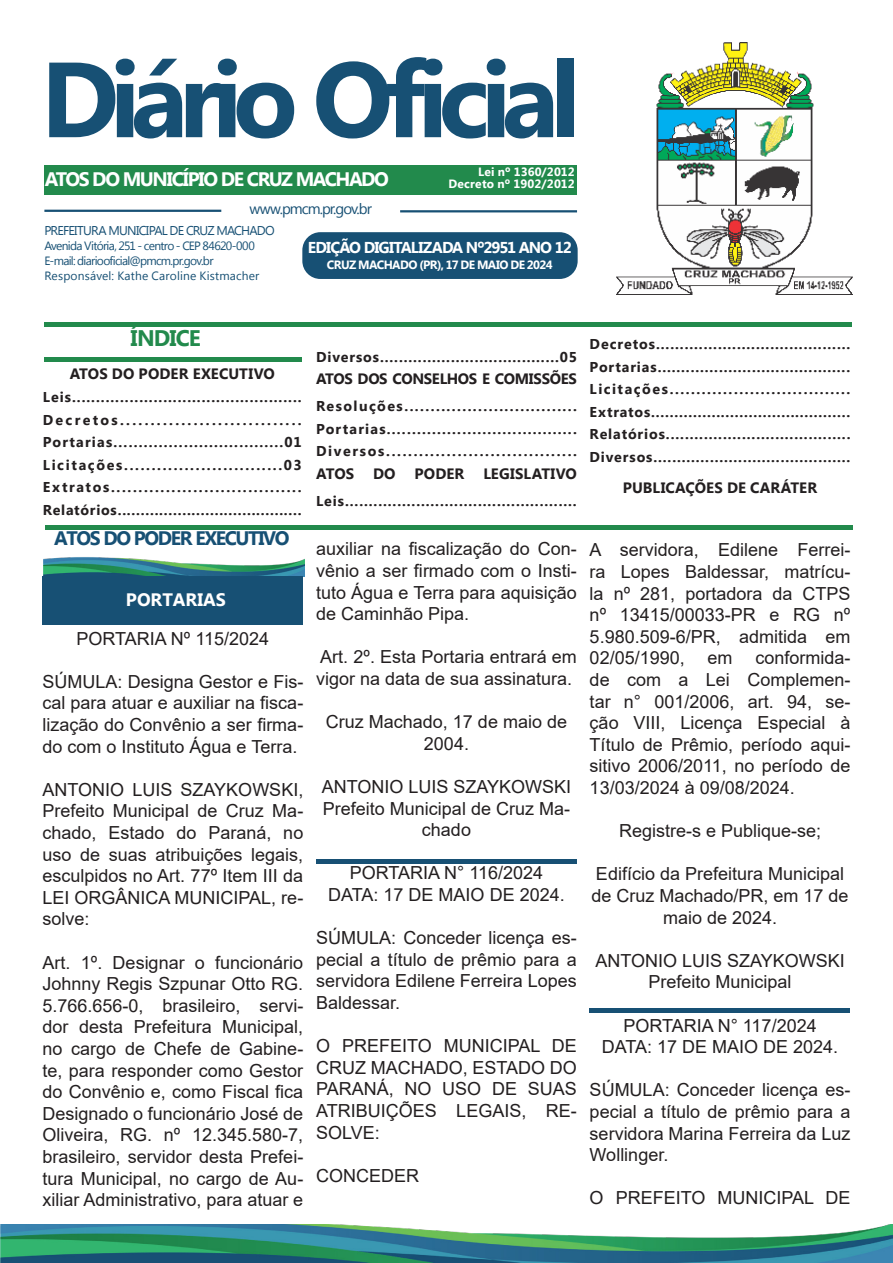
<style>
.page{position:relative;width:893px;height:1263px;background:#fff}
.page>*{position:absolute;margin:0;border:0;box-sizing:border-box;transform-origin:0 0}
.t1{font:700 106.5px "Myanmar Text";letter-spacing:-.085em;color:#175074}
.t2{font:700 22.5px "Myanmar Text";letter-spacing:-.04em;color:#228a4c}
.t3{font:700 19.5px "Myanmar Text";letter-spacing:-.075em;color:#fff}
.t4{font:700 19.5px "Myanmar Text";letter-spacing:-.07em;color:#175074}
.t5{font:18px/21.6px "Arial";color:#231f20;text-align:justify}
.t6{font:700 18px "Myanmar Text";color:#fff}
.t7{font:700 15.75px "Myanmar Text";letter-spacing:-.055em;color:#fff}
.t8{font:700 15px "Myanmar Text";color:#231f20}
.t9{font:700 15px "Myanmar Text";letter-spacing:-.025em;color:#231f20}
.t10{font:15px "Myanmar Text";letter-spacing:-.065em;color:#175074}
.t11{font:700 14.25px/22.5px "Myanmar Text";letter-spacing:.08em;color:#231f20}
.t12{font:700 14.25px "Myanmar Text";letter-spacing:.06em;color:#231f20}
.t13{font:700 14.25px "Myanmar Text";letter-spacing:.115em;color:#231f20}
.t14{font:700 14.25px "Myanmar Text";letter-spacing:.055em;color:#231f20}
.t15{font:700 14.25px "Myanmar Text";letter-spacing:.05em;color:#231f20}
.t16{font:700 14.25px "Myanmar Text";letter-spacing:.105em;color:#231f20}
.t17{font:700 14.25px "Myanmar Text";letter-spacing:.16em;color:#231f20}
.t18{font:12.75px "Myanmar Text";letter-spacing:-.06em;color:#175074}
.t19{font:12px "Myanmar Text";letter-spacing:-.05em;color:#175074}
.t20{font:12px "Myanmar Text";letter-spacing:.015em;color:#175074}
.t21{font:700 12px "Myanmar Text";letter-spacing:-.05em;color:#fff}
.t22{font:700 12px "Myanmar Text";letter-spacing:.015em;color:#fff}
.t23{font:700 12px "Myanmar Text";letter-spacing:-.005em;color:#fff}
</style>
<div class="page">
<img style="left:616px;top:42px;width:236px;height:252px">
<div style="left:44px;top:165px;width:533px;height:29px;background:#228a4c"></div>
<hr style="left:44px;top:210px;width:177px;height:2px;background:#175074">
<hr style="left:400px;top:210px;width:177px;height:2px;background:#175074">
<div style="left:302px;top:232px;width:276px;height:47px;background:#175074;border-radius:18px"></div>
<hr style="left:44px;top:322px;width:808px;height:4px;background:#228a4c">
<hr style="left:45px;top:525px;width:808px;height:4px;background:#228a4c">
<div style="left:44px;top:357px;width:258px;height:5px;background:#228a4c"></div>
<img style="left:0;top:1224px;width:893px;height:39px">
<img style="left:43px;top:557px;width:261px;height:20px">
<svg style="left:589px;top:1008px;width:260px;height:5px"></svg>
<svg style="left:316px;top:859px;width:261px;height:4px"></svg>
<div style="left:43px;top:576px;width:260px;height:49px;background:#175074"></div>
<p class="t1" style="left:41px;top:38px;width:541px">Diário Oficial</p>
<p class="t3" style="left:45px;top:168px;width:346px">ATOS DO MUNICÍPIO DE CRUZ MACHADO</p>
<p class="t23" style="left:478px;top:164px;width:98px">Lei nº 1360/2012</p>
<p class="t22" style="left:448px;top:176px;width:128px">Decreto nº 1902/2012</p>
<p class="t10" style="left:249px;top:200px;width:124px">www.pmcm.pr.gov.br</p>
<p class="t18" style="left:44px;top:223px;width:232px">PREFEITURA MUNICIPAL DE CRUZ MACHADO</p>
<p class="t19" style="left:44px;top:239px;width:212px">Avenida Vitória, 251 - centro - CEP 84620-000</p>
<p class="t19" style="left:44px;top:254px;width:171px">E-mail: diariooficial@pmcm.pr.gov.br</p>
<p class="t20" style="left:44px;top:269px;width:217px">Responsável: Kathe Caroline Kistmacher</p>
<p class="t7" style="left:308px;top:238px;width:265px">EDIÇÃO DIGITALIZADA Nº2951 ANO 12</p>
<p class="t21" style="left:327px;top:258px;width:227px">CRUZ MACHADO (PR), 17 DE MAIO DE 2024</p>
<p class="t2" style="left:131px;top:325px;width:72px">ÍNDICE</p>
<p class="t8" style="left:70px;top:365px;width:207px">ATOS DO PODER EXECUTIVO</p>
<p class="t11" style="left:43px;top:386px;width:260px">Leis................................................</p>
<p class="t17" style="left:43px;top:411px;width:260px">Decretos..............................</p>
<p class="t11" style="left:43px;top:431px;width:260px">Portarias..................................01</p>
<p class="t13" style="left:43px;top:456px;width:260px">Licitações.............................03</p>
<p class="t13" style="left:43px;top:479px;width:260px">Extratos...................................</p>
<p class="t15" style="left:43px;top:501px;width:260px">Relatórios........................................</p>
<p class="t4" style="left:54px;top:527px;width:237px">ATOS DO PODER EXECUTIVO</p>
<p class="t6" style="left:126px;top:590px;width:101px">PORTARIAS</p>
<p class="t5" style="left:77px;top:627px;width:194px">PORTARIA Nº 115/2024</p>
<p class="t5" style="left:43px;top:670px;width:262px">SÚMULA: Designa Gestor e Fis&shy;cal para atuar e auxiliar na fisca&shy;lização do Convênio a ser firma&shy;do com o Instituto Água e Terra.</p>
<p class="t5" style="left:43px;top:778px;width:262px">ANTONIO LUIS SZAYKOWSKI, Prefeito Municipal de Cruz Ma&shy;chado, Estado do Paraná, no uso de suas atribuições legais, esculpidos no Art. 77º Item III da LEI ORGÂNICA MUNICIPAL, re&shy;solve:</p>
<p class="t5" style="left:43px;top:951px;width:262px">Art. 1º. Designar o funcionário Johnny Regis Szpunar Otto RG.<br>5.766.656-0, brasileiro, servi&shy;dor desta Prefeitura Municipal, no cargo de Chefe de Gabine&shy;te, para responder como Gestor do Convênio e, como Fiscal fica Designado o funcionário José de Oliveira, RG. nº 12.345.580-7, brasileiro, servidor desta Prefei&shy;tura Municipal, no cargo de Au&shy;xiliar Administrativo, para atuar e</p>
<p class="t12" style="left:316px;top:348px;width:262px">Diversos......................................05</p>
<p class="t9" style="left:316px;top:370px;width:262px">ATOS DOS CONSELHOS E COMISSÕES</p>
<p class="t11" style="left:316px;top:395px;width:262px">Resoluções.................................<br>Portarias......................................</p>
<p class="t13" style="left:316px;top:443px;width:262px">Diversos...................................</p>
<p class="t8" style="left:316px;top:465px;width:40px">ATOS</p>
<p class="t8" style="left:373px;top:465px;width:24px">DO</p>
<p class="t8" style="left:415px;top:465px;width:51px">PODER</p>
<p class="t8" style="left:483px;top:465px;width:95px">LEGISLATIVO</p>
<p class="t11" style="left:316px;top:489px;width:262px">Leis.................................................</p>
<p class="t5" style="left:316px;top:538px;width:262px">auxiliar na fiscalização do Con&shy;vênio a ser firmado com o Insti&shy;tuto Água e Terra para aquisição de Caminhão Pipa.</p>
<p class="t5" style="left:316px;top:646px;width:262px">Art. 2º. Esta Portaria entrará em vigor na data de sua assinatura.</p>
<p class="t5" style="left:326px;top:711px;width:243px;text-align:center">Cruz Machado, 17 de maio de<br>2004.</p>
<p class="t5" style="left:322px;top:776px;width:251px">ANTONIO LUIS SZAYKOWSKI</p>
<p class="t5" style="left:323px;top:797px;width:249px;text-align:center">Prefeito Municipal de Cruz Ma&shy;chado</p>
<p class="t5" style="left:350px;top:862px;width:195px">PORTARIA N° 116/2024</p>
<p class="t5" style="left:328px;top:884px;width:238px">DATA: 17 DE MAIO DE 2024.</p>
<p class="t5" style="left:316px;top:927px;width:262px">SÚMULA: Conceder licença es&shy;pecial a título de prêmio para a servidora Edilene Ferreira Lopes Baldessar.</p>
<p class="t5" style="left:316px;top:1035px;width:262px">O PREFEITO MUNICIPAL DE CRUZ MACHADO, ESTADO DO PARANÁ, NO USO DE SUAS ATRIBUIÇÕES LEGAIS, RE-SOLVE:</p>
<p class="t5" style="left:316px;top:1164px;width:104px">CONCEDER</p>
<p class="t11" style="left:590px;top:333px;width:262px">Decretos.........................................</p>
<p class="t12" style="left:590px;top:359px;width:262px">Portarias.........................................</p>
<p class="t16" style="left:590px;top:381px;width:262px">Licitações..................................</p>
<p class="t14" style="left:590px;top:404px;width:262px">Extratos...........................................</p>
<p class="t12" style="left:590px;top:426px;width:262px">Relatórios.......................................</p>
<p class="t12" style="left:590px;top:449px;width:262px">Diversos..........................................</p>
<p class="t8" style="left:623px;top:479px;width:196px">PUBLICAÇÕES DE CARÁTER</p>
<p class="t5" style="left:590px;top:539px;width:262px">A servidora, Edilene Ferrei&shy;ra Lopes Baldessar, matrícu&shy;la nº 281, portadora da CTPS nº 13415/00033-PR e RG nº 5.980.509-6/PR, admitida em 02/05/1990,</p>
<p class="t5" style="left:590px;top:647px;width:262px;text-indent:166px">conformida&shy;de com a Lei Complemen&shy;tar n° 001/2006, art. 94, se&shy;ção VIII, Licença Especial à Título de Prêmio, período aqui&shy;sitivo 2006/2011, no período de 13/03/2024 à 09/08/2024.</p>
<p class="t5" style="left:619px;top:820px;width:204px">Registre-s e Publique-se;</p>
<p class="t5" style="left:591px;top:863px;width:259px;text-align:center">Edifício da Prefeitura Municipal de Cruz Machado/PR, em 17 de maio de 2024.</p>
<p class="t5" style="left:595px;top:949px;width:251px">ANTONIO LUIS SZAYKOWSKI</p>
<p class="t5" style="left:648px;top:971px;width:145px">Prefeito Municipal</p>
<p class="t5" style="left:623px;top:1014px;width:195px">PORTARIA N° 117/2024</p>
<p class="t5" style="left:602px;top:1036px;width:238px">DATA: 17 DE MAIO DE 2024.</p>
<p class="t5" style="left:590px;top:1079px;width:262px">SÚMULA: Conceder licença es&shy;pecial a título de prêmio para a servidora Marina Ferreira da Luz Wollinger.</p>
<p class="t5" style="left:590px;top:1187px;width:262px">O PREFEITO MUNICIPAL DE</p>
<p class="t5" style="left:708px;top:647px;width:27px">em</p>
</div>
